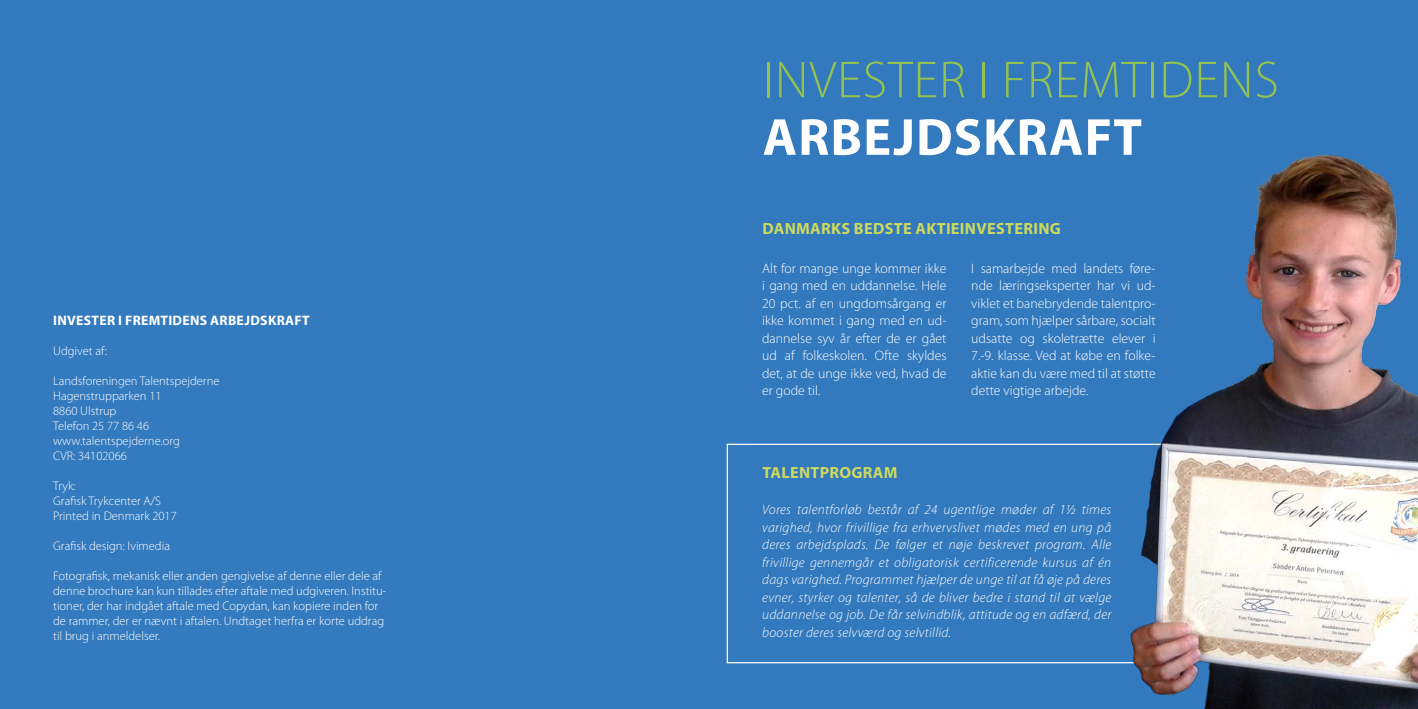
<style>
.page{position:relative;width:1418px;height:709px;background:#fff}
.page>*{position:absolute;margin:0;border:0;box-sizing:border-box;transform-origin:0 0}
.t1{font:300 52.5px "Myriad Pro";letter-spacing:.02em;color:#94c354}
.t2{font:700 52.5px "Myriad Pro";letter-spacing:.02em;color:#fff}
.t3{font:700 16.25px "Myriad Pro";letter-spacing:.02em;color:#cfda5f}
.t4{font:italic 300 13.75px/17.5px "Myriad Pro";letter-spacing:.02em;color:#fff;text-align:justify}
.t5{font:300 13.75px/17.5px "Myriad Pro";color:#fff;text-align:justify}
.t6{font:700 13.75px "Myriad Pro";letter-spacing:.02em;color:#fff}
.t7{font:300 12.5px/15px "Myriad Pro";color:#fff}
</style>
<div class="page">
<div style="left:0;top:0;width:1417px;height:709px;background:#337abe"></div>
<img style="left:753px;top:154px;width:664px;height:555px">
<p class="t6" style="left:53px;top:312px;width:258px">INVESTER I FREMTIDENS ARBEJDSKRAFT</p>
<p class="t7" style="left:53px;top:343px;width:55px">Udgivet af:</p>
<p class="t7" style="left:53px;top:373px;width:168px">Landsforeningen Talentspejderne<br>Hagenstrupparken 11<br>8860 Ulstrup<br>Telefon 25 77 86 46 www.talentspejderne.org<br>CVR: 34102066</p>
<p class="t7" style="left:53px;top:478px;width:125px">Tryk:<br>Grafisk Trykcenter A/S<br>Printed in Denmark 2017</p>
<p class="t7" style="left:53px;top:538px;width:118px">Grafisk design: Ivimedia</p>
<p class="t7" style="left:53px;top:568px;width:335px">Fotografisk, mekanisk eller anden gengivelse af denne eller dele af denne brochure kan kun tillades efter aftale med udgiveren. Institu&shy;tioner, der har indgået aftale med Copydan, kan kopiere inden for de rammer, der er nævnt i aftalen. Undtaget herfra er korte uddrag til brug i anmeldelser.</p>
<h1 class="t1" style="left:762px;top:51px;width:517px">INVESTER I FREMTIDENS</h1>
<h1 class="t2" style="left:762px;top:108px;width:381px">ARBEJDSKRAFT</h1>
<h2 class="t3" style="left:762px;top:219px;width:300px">DANMARKS BEDSTE AKTIEINVESTERING</h2>
<p class="t5" style="left:762px;top:259px;width:186px">Alt for mange unge kommer ikke i gang med en uddannelse. Hele 20 pct. af en ungdomsårgang er ikke kommet i gang med en ud&shy;dannelse syv år efter de er gået ud af folkeskolen. Ofte skyldes det, at de unge ikke ved, hvad de er gode til.</p>
<p class="t5" style="left:971px;top:259px;width:186px">I samarbejde med landets føre&shy;nde læringseksperter har vi ud&shy;viklet et banebrydende talentpro&shy;gram, som hjælper sårbare, socialt udsatte og skoletrætte elever i 7.-9. klasse. Ved at købe en folke&shy;aktie kan du være med til at støtte dette vigtige arbejde.</p>
<h2 class="t3" style="left:762px;top:464px;width:137px">TALENTPROGRAM</h2>
<p class="t4" style="left:762px;top:501px;width:351px">Vores talentforløb består af 24 ugentlige møder af 1½ times varighed, hvor frivillige fra erhvervslivet mødes med en ung på deres arbejdsplads. De følger et nøje beskrevet program. Alle frivillige gennemgår et obligatorisk certificerende kursus af én dags varighed. Programmet hjælper de unge til at få øje på deres evner, styrker og talenter, så de bliver bedre i stand til at vælge uddannelse og job. De får selvindblik, attitude og en adfærd, der booster deres selvværd og selvtillid.</p>
</div>
